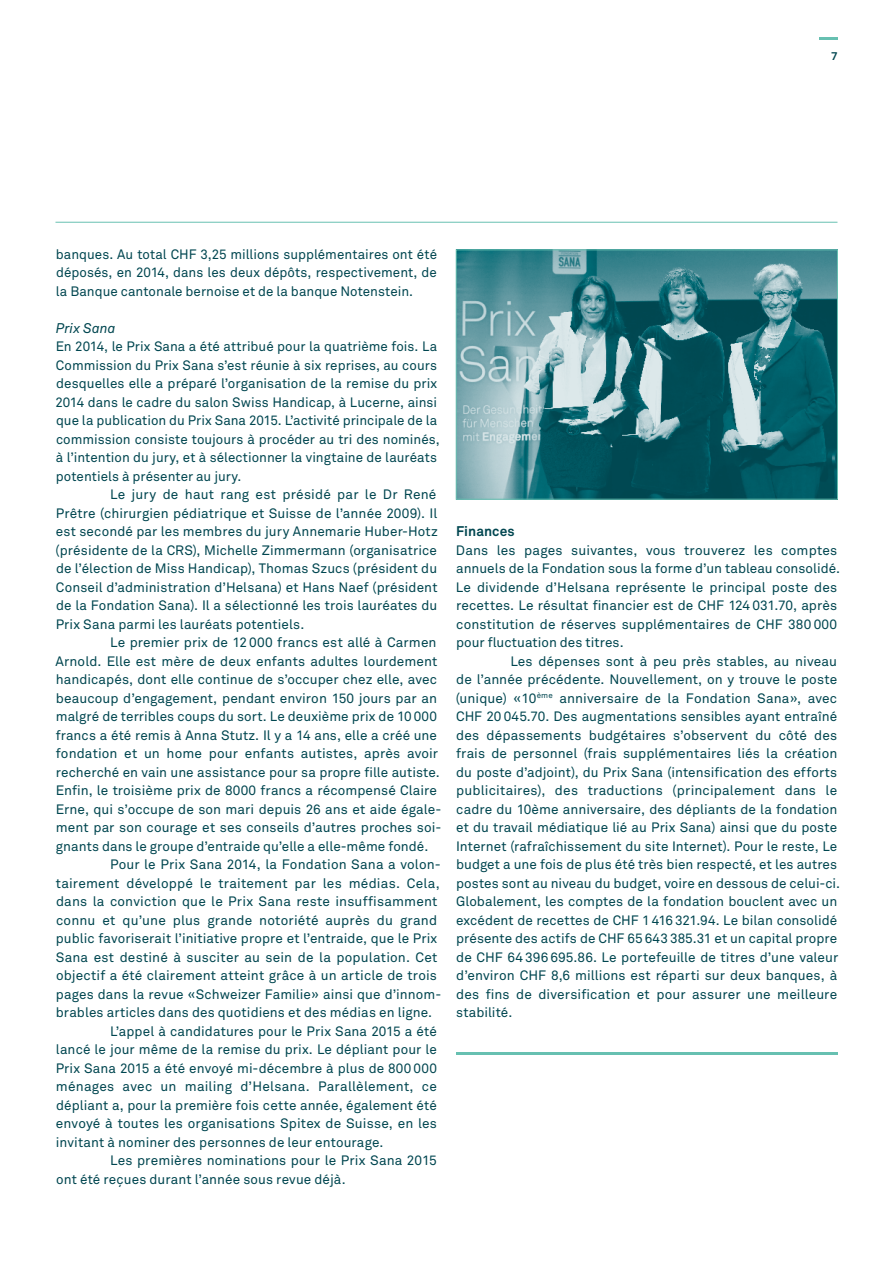
<style>
.page{position:relative;width:893px;height:1263px;background:#fff}
.page>*{position:absolute;margin:0;border:0;box-sizing:border-box;transform-origin:0 0}
.t1{font:italic 13.8px "Akkurat Pro";letter-spacing:.005em;color:#004650}
.t2{font:700 13.8px "Akkurat Pro";letter-spacing:.005em;color:#004650}
.t3{font:13.5px/18.5px "Akkurat Pro";letter-spacing:.005em;color:#004650;text-align:justify}
.t4{font:700 11.25px "Akkurat Pro";color:#004650}
</style>
<div class="page">
<hr style="left:819px;top:37px;width:18px;height:3px;background:#67c0b1">
<hr style="left:456px;top:1052px;width:382px;height:2px;background:#67c0b1">
<hr style="left:55px;top:222px;width:782px;height:1px;background:#67c0b1">
<img style="left:458px;top:252px;width:378px;height:245px">
<div style="left:456px;top:250px;width:382px;height:249px;border:1px solid #67c0b1"></div>
<p class="t4" style="left:831px;top:49px;width:8px">7</p>
<p class="t3" style="left:56px;top:245px;width:383px">banques. Au total CHF 3,25 millions supplémentaires ont été déposés, en 2014, dans les deux dépôts, respectivement, de la Banque cantonale bernoise et de la banque Notenstein.</p>
<p class="t1" style="left:56px;top:320px;width:61px">Prix Sana</p>
<p class="t3" style="left:56px;top:338px;width:383px">En 2014, le Prix Sana a été attribué pour la quatrième fois. La</p>
<p class="t3" style="left:56px;top:356px;width:383px">Commission du Prix Sana s’est réunie à six reprises, au cours</p>
<p class="t3" style="left:56px;top:375px;width:383px">desquelles elle a préparé l’organisation de la remise du prix</p>
<p class="t3" style="left:55px;top:393px;width:383px">2014 dans le cadre du salon Swiss Handicap, à Lucerne, ainsi</p>
<p class="t3" style="left:56px;top:412px;width:383px">que la publication du Prix Sana 2015. L’activité principale de la</p>
<p class="t3" style="left:56px;top:430px;width:385px">commission consiste toujours à procéder au tri des nominés,</p>
<p class="t3" style="left:56px;top:449px;width:383px">à l’intention du jury, et à sélectionner la vingtaine de lauréats</p>
<p class="t3" style="left:56px;top:467px;width:187px">potentiels à présenter au jury.</p>
<p class="t3" style="left:110px;top:486px;width:328px">Le jury de haut rang est présidé par le Dr René</p>
<p class="t3" style="left:56px;top:504px;width:383px">Prêtre (chirurgien pédiatrique et Suisse de l’année 2009). Il</p>
<p class="t3" style="left:56px;top:523px;width:383px">est secondé par les membres du jury Annemarie Huber-Hotz</p>
<p class="t3" style="left:56px;top:541px;width:383px">(présidente de la CRS), Michelle Zimmermann (organisatrice</p>
<p class="t3" style="left:56px;top:560px;width:383px">de l’élection de Miss Handicap), Thomas Szucs (président du</p>
<p class="t3" style="left:56px;top:578px;width:383px">Conseil d’administration d’Helsana) et Hans Naef (président</p>
<p class="t3" style="left:56px;top:597px;width:383px">de la Fondation Sana). Il a sélectionné les trois lauréates du</p>
<p class="t3" style="left:56px;top:615px;width:250px">Prix Sana parmi les lauréats potentiels.</p>
<p class="t3" style="left:110px;top:634px;width:328px">Le premier prix de 12 000 francs est allé à Carmen</p>
<p class="t3" style="left:55px;top:652px;width:384px">Arnold. Elle est mère de deux enfants adultes lourdement</p>
<p class="t3" style="left:56px;top:671px;width:383px">handicapés, dont elle continue de s’occuper chez elle, avec</p>
<p class="t3" style="left:56px;top:689px;width:383px">beaucoup d’engagement, pendant environ 150 jours par an</p>
<p class="t3" style="left:56px;top:708px;width:383px">malgré de terribles coups du sort. Le deuxième prix de 10 000</p>
<p class="t3" style="left:56px;top:726px;width:383px">francs a été remis à Anna Stutz. Il y a 14 ans, elle a créé une</p>
<p class="t3" style="left:56px;top:745px;width:384px">fondation et un home pour enfants autistes, après avoir</p>
<p class="t3" style="left:56px;top:763px;width:385px">recherché en vain une assistance pour sa propre fille autiste.</p>
<p class="t3" style="left:56px;top:782px;width:383px">Enfin, le troisième prix de 8000 francs a récompensé Claire</p>
<p class="t3" style="left:56px;top:800px;width:387px">Erne, qui s’occupe de son mari depuis 26 ans et aide égale-</p>
<p class="t3" style="left:56px;top:819px;width:387px">ment par son courage et ses conseils d’autres proches soi-</p>
<p class="t3" style="left:56px;top:837px;width:374px">gnants dans le groupe d’entraide qu’elle a elle-même fondé.</p>
<p class="t3" style="left:110px;top:856px;width:332px">Pour le Prix Sana 2014, la Fondation Sana a volon-</p>
<p class="t3" style="left:56px;top:874px;width:386px">tairement développé le traitement par les médias. Cela,</p>
<p class="t3" style="left:56px;top:893px;width:383px">dans la conviction que le Prix Sana reste insuffisamment</p>
<p class="t3" style="left:56px;top:911px;width:383px">connu et qu’une plus grande notoriété auprès du grand</p>
<p class="t3" style="left:56px;top:930px;width:383px">public favoriserait l’initiative propre et l’entraide, que le Prix</p>
<p class="t3" style="left:56px;top:948px;width:383px">Sana est destiné à susciter au sein de la population. Cet</p>
<p class="t3" style="left:56px;top:967px;width:382px">objectif a été clairement atteint grâce à un article de trois</p>
<p class="t3" style="left:56px;top:985px;width:387px">pages dans la revue «Schweizer Familie» ainsi que d’innom-</p>
<p class="t3" style="left:56px;top:1004px;width:378px">brables articles dans des quotidiens et des médias en ligne.</p>
<p class="t3" style="left:110px;top:1022px;width:328px">L’appel à candidatures pour le Prix Sana 2015 a été</p>
<p class="t3" style="left:56px;top:1041px;width:383px">lancé le jour même de la remise du prix. Le dépliant pour le</p>
<p class="t3" style="left:56px;top:1059px;width:383px">Prix Sana 2015 a été envoyé mi-décembre à plus de 800 000</p>
<p class="t3" style="left:56px;top:1078px;width:383px">ménages avec un mailing d’Helsana. Parallèlement, ce</p>
<p class="t3" style="left:56px;top:1096px;width:382px">dépliant a, pour la première fois cette année, également été</p>
<p class="t3" style="left:56px;top:1115px;width:383px">envoyé à toutes les organisations Spitex de Suisse, en les</p>
<p class="t3" style="left:56px;top:1133px;width:329px">invitant à nominer des personnes de leur entourage.</p>
<p class="t3" style="left:110px;top:1152px;width:328px">Les premières nominations pour le Prix Sana 2015</p>
<p class="t3" style="left:56px;top:1170px;width:291px">ont été reçues durant l’année sous revue déjà.</p>
<p class="t2" style="left:456px;top:523px;width:60px">Finances</p>
<p class="t3" style="left:456px;top:541px;width:383px">Dans les pages suivantes, vous trouverez les comptes</p>
<p class="t3" style="left:456px;top:560px;width:385px">annuels de la Fondation sous la forme d’un tableau consolidé.</p>
<p class="t3" style="left:456px;top:578px;width:383px">Le dividende d’Helsana représente le principal poste des</p>
<p class="t3" style="left:456px;top:597px;width:383px">recettes. Le résultat financier est de CHF 124 031.70, après</p>
<p class="t3" style="left:456px;top:615px;width:382px">constitution de réserves supplémentaires de CHF 380 000</p>
<p class="t3" style="left:456px;top:634px;width:169px">pour fluctuation des titres.</p>
<p class="t3" style="left:510px;top:652px;width:328px">Les dépenses sont à peu près stables, au niveau</p>
<p class="t3" style="left:456px;top:671px;width:382px">de l’année précédente. Nouvellement, on y trouve le poste</p>
<p class="t3" style="left:456px;top:689px;width:383px">(unique) «10<sup>ème</sup> anniversaire de la Fondation Sana», avec</p>
<p class="t3" style="left:456px;top:708px;width:383px">CHF 20 045.70. Des augmentations sensibles ayant entraîné</p>
<p class="t3" style="left:456px;top:726px;width:382px">des dépassements budgétaires s’observent du côté des</p>
<p class="t3" style="left:456px;top:745px;width:383px">frais de personnel (frais supplémentaires liés la création</p>
<p class="t3" style="left:456px;top:763px;width:382px">du poste d’adjoint), du Prix Sana (intensification des efforts</p>
<p class="t3" style="left:456px;top:782px;width:383px">publicitaires), des traductions (principalement dans le</p>
<p class="t3" style="left:456px;top:800px;width:383px">cadre du 10ème anniversaire, des dépliants de la fondation</p>
<p class="t3" style="left:456px;top:819px;width:383px">et du travail médiatique lié au Prix Sana) ainsi que du poste</p>
<p class="t3" style="left:456px;top:837px;width:383px">Internet (rafraîchissement du site Internet). Pour le reste, Le</p>
<p class="t3" style="left:456px;top:856px;width:383px">budget a une fois de plus été très bien respecté, et les autres</p>
<p class="t3" style="left:456px;top:874px;width:386px">postes sont au niveau du budget, voire en dessous de celui-ci.</p>
<p class="t3" style="left:456px;top:893px;width:383px">Globalement, les comptes de la fondation bouclent avec un</p>
<p class="t3" style="left:456px;top:911px;width:383px">excédent de recettes de CHF 1 416 321.94. Le bilan consolidé</p>
<p class="t3" style="left:456px;top:930px;width:383px">présente des actifs de CHF 65 643 385.31 et un capital propre</p>
<p class="t3" style="left:456px;top:948px;width:383px">de CHF 64 396 695.86. Le portefeuille de titres d’une valeur</p>
<p class="t3" style="left:456px;top:967px;width:383px">d’environ CHF 8,6 millions est réparti sur deux banques, à</p>
<p class="t3" style="left:456px;top:985px;width:382px">des fins de diversification et pour assurer une meilleure</p>
<p class="t3" style="left:456px;top:1004px;width:58px">stabilité.</p>
</div>
